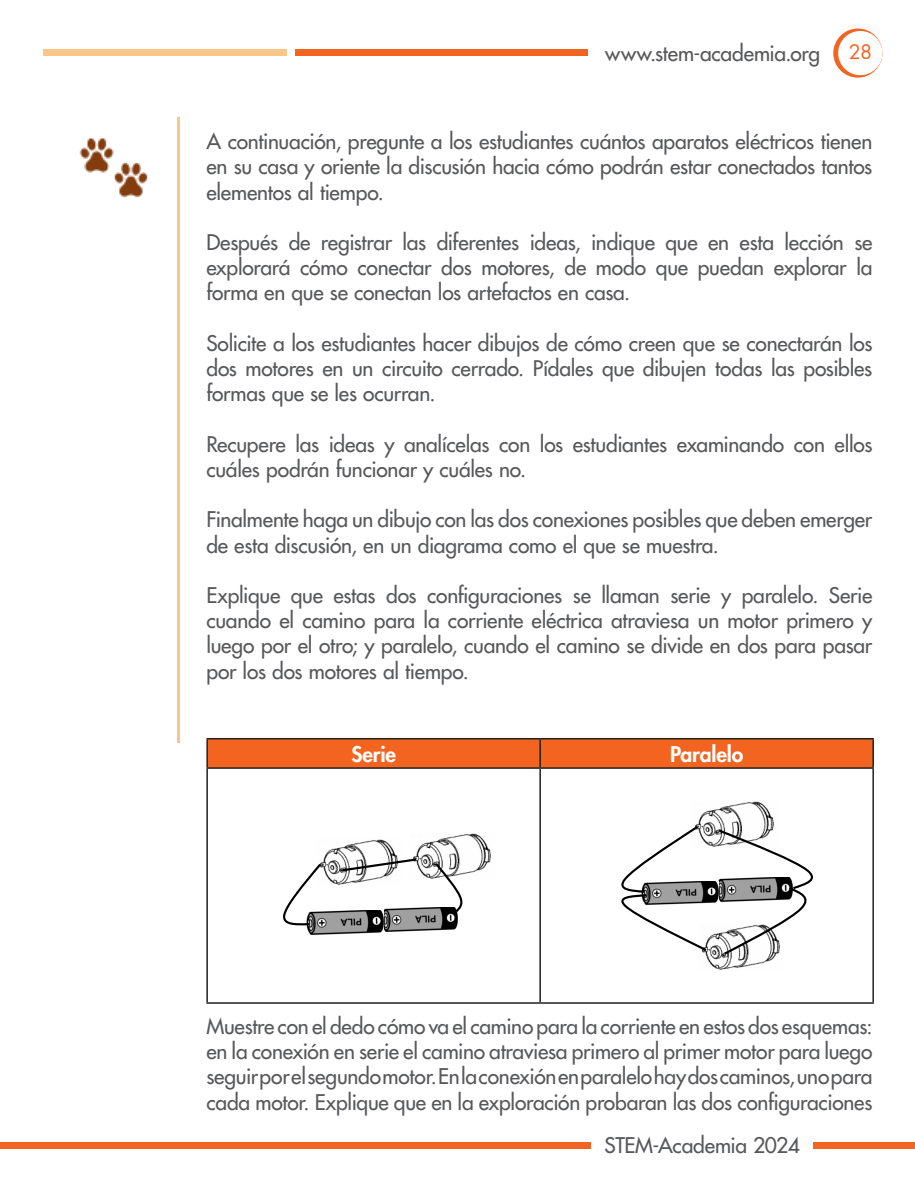
<style>
.page{position:relative;width:915px;height:1191px;background:#fff}
.page>*{position:absolute;margin:0;border:0;box-sizing:border-box;transform-origin:0 0}
.t1{font:500 21px/25.2px "Futura Std";letter-spacing:-.01em;color:#57585a;text-align:justify}
.t2{font:800 21px "Futura Std";letter-spacing:-.005em;color:#fff}
.t3{font:19.5px "Futura Std";color:#f36421}
</style>
<div class="page">
<svg style="left:833px;top:29px;width:49px;height:49px"></svg>
<div style="left:837px;top:31px;width:45px;height:44px;background:#fff;border-radius:50%"></div>
<hr style="left:176px;top:117px;width:3px;height:625px;background:#fdc689">
<hr style="left:206px;top:738px;width:334px;height:1px;background:#231f20">
<hr style="left:206px;top:739px;width:2px;height:28px;background:#231f20">
<svg style="left:207px;top:738px;width:666px;height:29px;background:#e76020"></svg>
<hr style="left:206px;top:767px;width:334px;height:2px;background:#231f20">
<hr style="left:206px;top:769px;width:2px;height:233px;background:#231f20">
<hr style="left:540px;top:767px;width:333px;height:2px;background:#231f20">
<hr style="left:539px;top:769px;width:1px;height:233px;background:#231f20">
<hr style="left:872px;top:769px;width:1px;height:233px;background:#231f20">
<hr style="left:206px;top:1002px;width:334px;height:1px;background:#231f20">
<hr style="left:540px;top:1002px;width:333px;height:1px;background:#231f20">
<img style="left:79px;top:138px;width:69px;height:60px">
<img style="left:323px;top:839px;width:75px;height:46px">
<img style="left:413px;top:833px;width:78px;height:46px">
<img style="left:383px;top:907px;width:74px;height:24px">
<img style="left:307px;top:910px;width:76px;height:24px">
<svg style="left:433px;top:860px;width:33px;height:54px"></svg>
<svg style="left:283px;top:862px;width:40px;height:65px"></svg>
<svg style="left:340px;top:857px;width:78px;height:15px"></svg>
<img style="left:698px;top:801px;width:76px;height:46px">
<img style="left:705px;top:933px;width:70px;height:37px">
<img style="left:708px;top:881px;width:8px;height:22px">
<svg style="left:621px;top:824px;width:87px;height:129px"></svg>
<svg style="left:716px;top:827px;width:96px;height:129px"></svg>
<div style="left:295px;top:50px;width:293px;height:6px;background:#f36421"></div>
<div style="left:0;top:1142px;width:590px;height:6px;background:#f36421"></div>
<div style="left:813px;top:1142px;width:101px;height:6px;background:#f36421"></div>
<div style="left:43px;top:50px;width:244px;height:6px;background:#fdc689"></div>
<p class="t1" style="left:605px;top:40px;width:216px">www.stem-academia.org</p>
<p class="t3" style="left:848px;top:39px;width:26px">28</p>
<p class="t1" style="left:206px;top:129px;width:667px">A continuación, pregunte a los estudiantes cuántos aparatos eléctricos tienen en su casa y oriente la discusión hacia cómo podrán estar conectados tantos elementos al tiempo.</p>
<p class="t1" style="left:206px;top:230px;width:667px">Después de registrar las diferentes ideas, indique que en esta lección se explorará cómo conectar dos motores, de modo que puedan explorar la forma en que se conectan los artefactos en casa.</p>
<p class="t1" style="left:206px;top:331px;width:667px">Solicite a los estudiantes hacer dibujos de cómo creen que se conectarán los dos motores en un circuito cerrado. Pídales que dibujen todas las posibles formas que se les ocurran.</p>
<p class="t1" style="left:206px;top:431px;width:667px">Recupere las ideas y analícelas con los estudiantes examinando con ellos cuáles podrán funcionar y cuáles no.</p>
<p class="t1" style="left:206px;top:507px;width:667px">Finalmente haga un dibujo con las dos conexiones posibles que deben emerger de esta discusión, en un diagrama como el que se muestra.</p>
<p class="t1" style="left:206px;top:583px;width:667px">Explique que estas dos configuraciones se llaman serie y paralelo. Serie cuando el camino para la corriente eléctrica atraviesa un motor primero y luego por el otro; y paralelo, cuando el camino se divide en dos para pasar por los dos motores al tiempo.</p>
<p class="t2" style="left:351px;top:741px;width:46px">Serie</p>
<p class="t2" style="left:669px;top:741px;width:75px">Paralelo</p>
<p class="t1" style="left:206px;top:1013px;width:667px">Muestre con el dedo cómo va el camino para la corriente en estos dos esquemas: en la conexión en serie el camino atraviesa primero al primer motor para luego seguir por el segundo motor. En la conexión en paralelo hay dos caminos, uno para cada motor. Explique que en la exploración probaran las dos configuraciones</p>
<p class="t1" style="left:604px;top:1132px;width:197px">STEM-Academia 2024</p>
</div>
